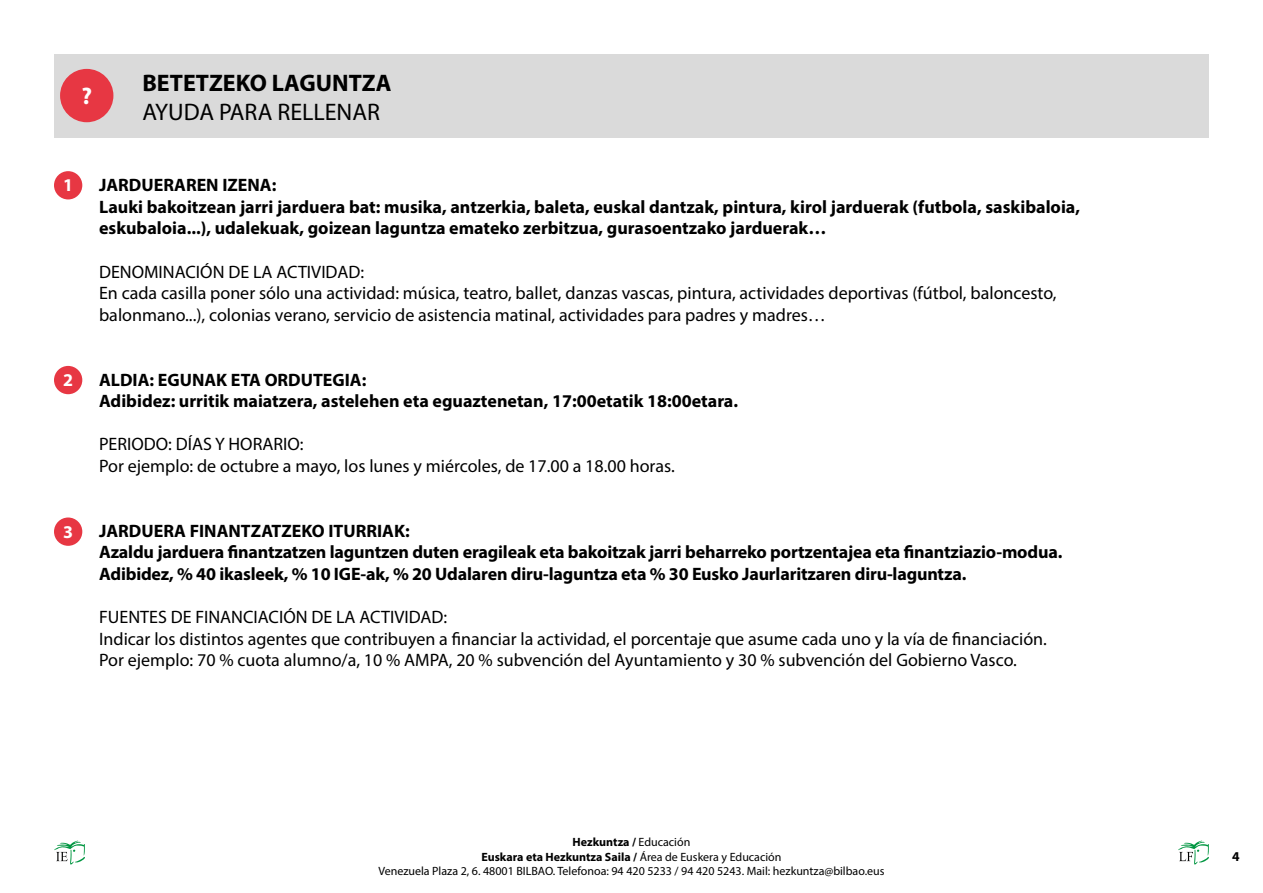
<style>
.page{position:relative;width:1263px;height:893px;background:#fff}
.page>*{position:absolute;margin:0;border:0;box-sizing:border-box;transform-origin:0 0}
.t1{font:700 24px "Myriad Pro";color:#000}
.t2{font:24px "Myriad Pro";color:#000}
.t3{font:700 24px "Myriad Pro";color:#fff}
.t4{font:18px/21.6px "Myriad Pro";color:#000}
.t5{font:700 18px/21.6px "Myriad Pro";color:#000}
.t6{font:700 18px "Myriad Pro";color:#fff}
.t7{font:700 13.5px "Myriad Pro";color:#000}
.t8{font:12px/14.4px "Myriad Pro";color:#000;text-align:center}
.s1{font-weight:700}
</style>
<div class="page">
<svg style="left:1178px;top:840px;width:31px;height:24px"></svg>
<svg style="left:54px;top:840px;width:31px;height:24px"></svg>
<div style="left:54px;top:54px;width:1155px;height:83px;background:#dadada"></div>
<div style="left:60px;top:69px;width:53px;height:53px;background:#e73743;border-radius:50%"></div>
<div style="left:54px;top:171px;width:28px;height:28px;background:#e73743;border-radius:50%"></div>
<div style="left:54px;top:366px;width:28px;height:28px;background:#e73743;border-radius:50%"></div>
<div style="left:54px;top:517px;width:28px;height:29px;background:#e73743;border-radius:50%"></div>
<h1 class="t3" style="left:81px;top:80px;width:12px">?</h1>
<h1 class="t1" style="left:142px;top:67px;width:251px">BETETZEKO LAGUNTZA</h1>
<h1 class="t2" style="left:142px;top:97px;width:239px">AYUDA PARA RELLENAR</h1>
<p class="t6" style="left:63px;top:173px;width:11px">1</p>
<p class="t5" style="left:99px;top:174px;width:982px">JARDUERAREN IZENA:<br>Lauki bakoitzean jarri jarduera bat: musika, antzerkia, baleta, euskal dantzak, pintura, kirol jarduerak (futbola, saskibaloia, eskubaloia...), udalekuak, goizean laguntza emateko zerbitzua, gurasoentzako jarduerak…</p>
<p class="t4" style="left:99px;top:261px;width:959px">DENOMINACIÓN DE LA ACTIVIDAD:<br>En cada casilla poner sólo una actividad: música, teatro, ballet, danzas vascas, pintura, actividades deportivas (fútbol, baloncesto, balonmano...), colonias verano, servicio de asistencia matinal, actividades para padres y madres…</p>
<p class="t6" style="left:63px;top:368px;width:11px">2</p>
<p class="t5" style="left:99px;top:368px;width:641px">ALDIA: EGUNAK ETA ORDUTEGIA:<br>Adibidez: urritik maiatzera, astelehen eta eguaztenetan, 17:00etatik 18:00etara.</p>
<p class="t4" style="left:99px;top:433px;width:577px">PERIODO: DÍAS Y HORARIO:<br>Por ejemplo: de octubre a mayo, los lunes y miércoles, de 17.00 a 18.00 horas.</p>
<p class="t6" style="left:63px;top:520px;width:11px">3</p>
<p class="t5" style="left:99px;top:519px;width:965px">JARDUERA FINANTZATZEKO ITURRIAK:<br>Azaldu jarduera finantzatzen laguntzen duten eragileak eta bakoitzak jarri beharreko portzentajea eta finantziazio-modua.<br>Adibidez, % 40 ikasleek, % 10 IGE-ak, % 20 Udalaren diru-laguntza eta % 30 Eusko Jaurlaritzaren diru-laguntza.</p>
<p class="t4" style="left:99px;top:606px;width:949px">FUENTES DE FINANCIACIÓN DE LA ACTIVIDAD:<br>Indicar los distintos agentes que contribuyen a financiar la actividad, el porcentaje que asume cada uno y la vía de financiación.<br>Por ejemplo: 70 % cuota alumno/a, 10 % AMPA, 20 % subvención del Ayuntamiento y 30 % subvención del Gobierno Vasco.</p>
<p class="t8" style="left:378px;top:835px;width:508px"><span class="s1">Hezkuntza /</span> Educación<br><span class="s1">Euskara eta Hezkuntza Saila /</span> Área de Euskera y Educación<br>Venezuela Plaza 2, 6. 48001 BILBAO. Telefonoa: 94 420 5233 / 94 420 5243. Mail: hezkuntza@bilbao.eus</p>
<p class="t7" style="left:1232px;top:848px;width:9px">4</p>
</div>
